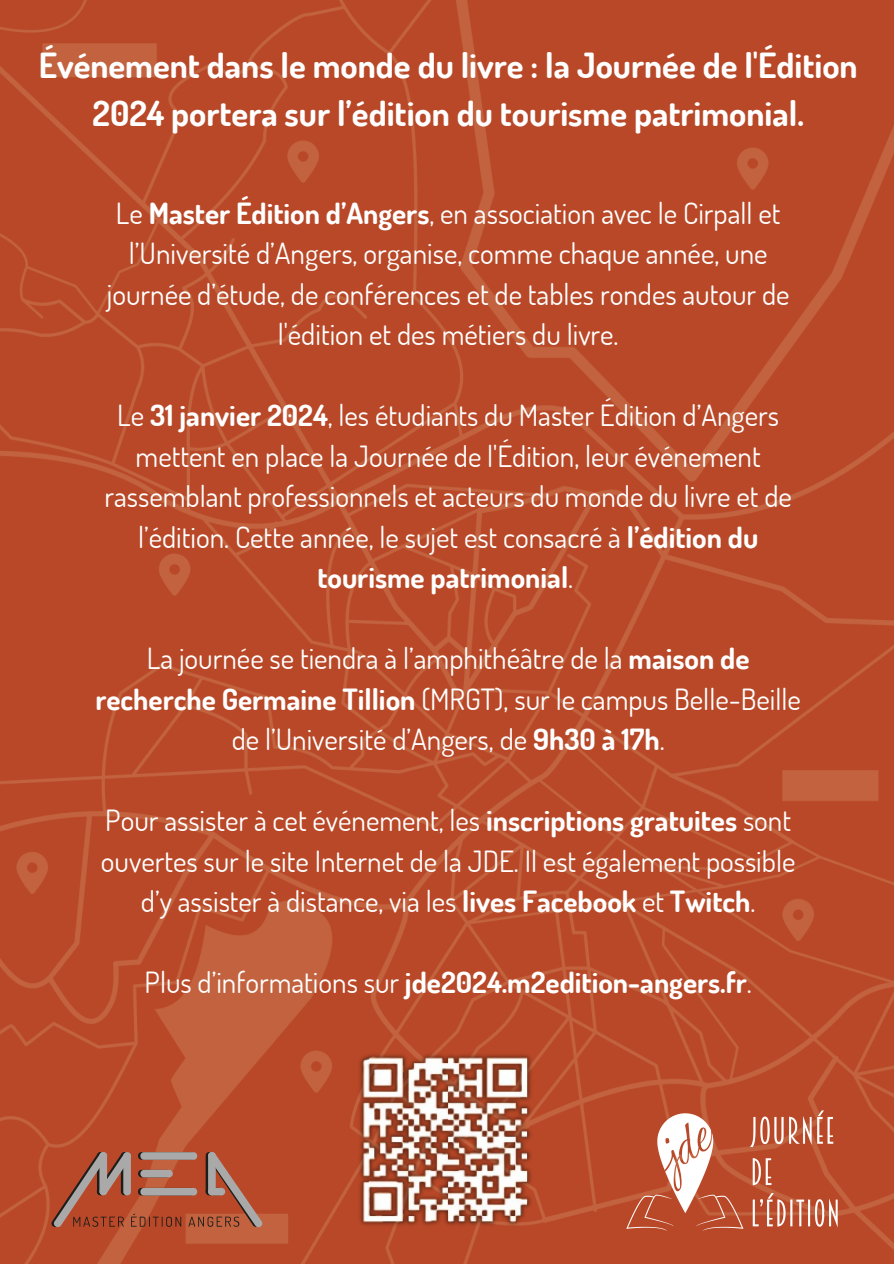
<style>
.page{position:relative;width:894px;height:1264px;background:#fff}
.page>*{position:absolute;margin:0;border:0;box-sizing:border-box;transform-origin:0 0}
.t1{font:700 34.65px/48.3px "Dosis";color:#fff;text-align:center}
.t2{font:29.25px/40.5px "Dosis";color:#fff;text-align:center}
.t3{font:700 29.25px "Dosis";color:#fff}
.s1{font-weight:700}
.s2{font-weight:400}
</style>
<div class="page">
<img style="left:0;top:0;width:893px;height:1263px">
<img style="left:349px;top:1041px;width:197px;height:207px">
<svg style="left:49px;top:1149px;width:213px;height:80px;background:#ac5c43"></svg>
<img style="left:605px;top:1091px;width:247px;height:172px">
<p class="t1" style="left:39px;top:40px;width:820px">Événement dans le monde du livre : la Journée de l'Édition<br>2024 portera sur l’édition du tourisme patrimonial.</p>
<p class="t2" style="left:107px;top:192px;width:684px">Le <span class="s1">Master Édition d’Angers</span>, en association avec le Cirpall et l’Université d’Angers, organise, comme chaque année, une journée d’étude, de conférences et de tables rondes autour de l'édition et des métiers du livre.</p>
<p class="t2" style="left:104px;top:394px;width:688px">Le <span class="s1">31 janvier 2024</span>, les étudiants du Master Édition d’Angers mettent en place la Journée de l'Édition, leur événement rassemblant professionnels et acteurs du monde du livre et de l’édition. Cette année, le sujet est consacré à <span class="s1">l’édition du tourisme patrimonial</span>.</p>
<p class="t2" style="left:95px;top:637px;width:706px">La journée se tiendra à l’amphithéâtre de la <span class="s1">maison de recherche Germaine Tillion</span> (MRGT), sur le campus Belle-Beille de l’Université d’Angers, de <span class="s1">9h30 à 17h</span>.</p>
<p class="t2" style="left:101px;top:799px;width:695px">Pour assister à cet événement, les <span class="s1">inscriptions gratuites</span> sont ouvertes sur le site Internet de la JDE. Il est également possible d’y assister à distance, via les <span class="s1">lives Facebook</span> et <span class="s1">Twitch</span>.</p>
<p class="t3" style="left:145px;top:963px;width:608px"><span class="s2">Plus d’informations sur</span> jde2024.m2edition-angers.fr<span class="s2">.</span></p>
</div>
